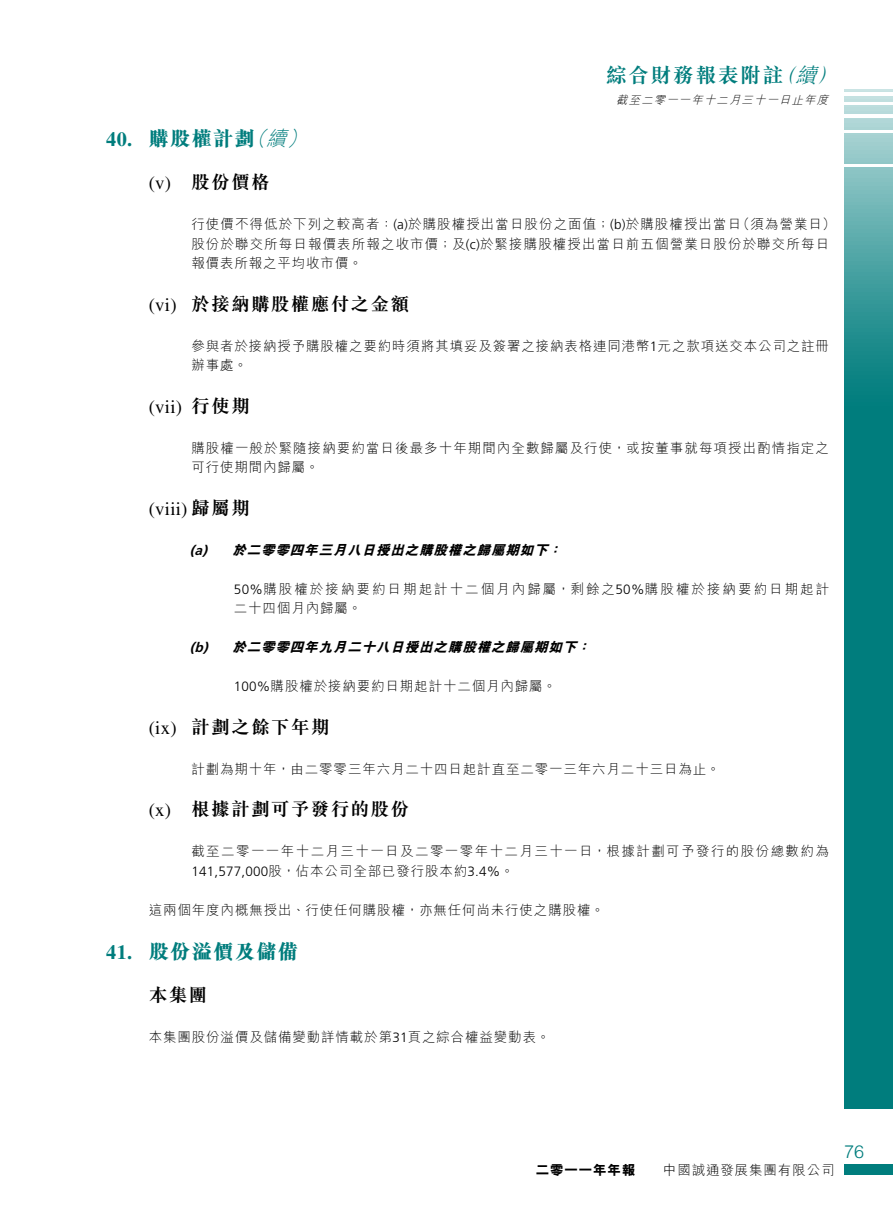
<style>
.page{position:relative;width:893px;height:1212px;background:#fff}
.page>*{position:absolute;margin:0;border:0;box-sizing:border-box;transform-origin:0 0}
.t1{font:700 21px "M Sung HK";letter-spacing:.065em;color:#007d7d}
.t2{font:italic 300 21px "M Sung HK";color:#007d7d}
.Subhead_1{font:800 20.25px "M Sung HK";letter-spacing:.06em;color:#007d7d}
.Subhead_1-2{font:700 20.25px "Times LT Std";color:#007d7d}
.Subhead_1-3{font:italic 300 20.25px "M Hei HK";color:#007d7d}
.Subhead_2{font:700 18.75px "M Sung HK";letter-spacing:.06em;color:#000}
.Subhead_2-2{font:18.75px "Times LT Std";letter-spacing:.01em;color:#000}
.t3{font:300 18px "Helvetica LT Std";color:#007d7d}
.Body_text{font:300 13.5px/19.5px "M Hei HK";letter-spacing:.08em;color:#000}
.Body_text-2{font:300 13.5px/19.5px "M Hei HK";letter-spacing:.105em;color:#000}
.Body_text-3{font:300 13.5px/19.5px "M Hei HK";letter-spacing:.15em;color:#000}
.Subhead_3{font:italic 800 13.5px "M Hei HK";color:#000}
.t4{font:800 13.5px "M Hei HK";letter-spacing:.065em;color:#000}
.Subhead_3-2{font:italic 700 13.5px "Frutiger LT Std";color:#000}
.t5{font:italic 300 11.25px "M Hei HK";color:#000}
.s1{font-family:"Frutiger LT Std"}
.s2{font-family:"M Sung HK";font-weight:700}
</style>
<div class="page">
<svg style="left:844px;top:168px;width:49px;height:940px;background:#108585"></svg>
<div style="left:844px;top:134px;width:49px;height:30px;background:#9dcdcd"></div>
<div style="left:844px;top:118px;width:49px;height:11px;background:#aed6d6"></div>
<div style="left:844px;top:106px;width:49px;height:8px;background:#badcdc"></div>
<div style="left:844px;top:96px;width:49px;height:5px;background:#c4e1e1"></div>
<hr style="left:844px;top:89px;width:49px;height:3px;background:#cae4e4">
<div style="left:844px;top:1164px;width:49px;height:10px;background:#007d7d"></div>
<p class="Subhead_1-2" style="left:106px;top:127px;width:27px">40.</p>
<p class="Subhead_1-2" style="left:106px;top:940px;width:27px">41.</p>
<h1 class="t2" style="left:795px;top:60px;width:30px">續</h1>
<h1 class="t1" style="left:606px;top:64px;width:179px">綜合財務報表附註</h1>
<h1 class="t2" style="left:774px;top:60px;width:30px">（</h1>
<h1 class="t2" style="left:816px;top:60px;width:30px">(</h1>
<p class="Subhead_1-3" style="left:266px;top:128px;width:27px">續</p>
<p class="Subhead_1-3" style="left:246px;top:128px;width:27px">（</p>
<p class="Subhead_1-3" style="left:287px;top:128px;width:27px">(</p>
<p class="Subhead_1" style="left:149px;top:128px;width:108px">購股權計劃</p>
<p class="Subhead_2-2" style="left:149px;top:172px;width:24px">)v(</p>
<p class="Subhead_2" style="left:191px;top:173px;width:80px">股份價格</p>
<p class="t5" style="left:616px;top:94px;width:216px">截至二零一一年十二月三十一日止年度</p>
<p class="Subhead_2-2" style="left:149px;top:294px;width:29px">(vi)</p>
<p class="Subhead_2-2" style="left:149px;top:396px;width:35px">(vii)</p>
<p class="Body_text" style="left:191px;top:214px;width:639px">行使價不得低於下列之較高者： <span class="s1">)a(</span> 於購股權授出當日股份之面值；<span class="s1">( )b</span> 於購股權授出當日<br>股份於聯交所每日報價表所報之收市價；及 <span class="s1">)c(</span> 於緊接購股權授出當日前五個營業日股份於聯交所每日報價表所報之平均收市價。</p>
<p class="Subhead_2" style="left:191px;top:295px;width:219px">於接納購股權應付之金額</p>
<p class="Body_text" style="left:737px;top:214px;width:101px">（須為營業日(</p>
<p class="Body_text" style="left:191px;top:336px;width:639px">參與者於接納授予購股權之要約時須將其填妥及簽署之接納表格連同港幣<span class="s1">1</span>元之款項送交本公司之註冊辦事處。</p>
<p class="Subhead_2" style="left:191px;top:397px;width:60px">行使期</p>
<p class="Body_text" style="left:191px;top:438px;width:639px">購股權一般於緊隨接納要約當日後最多十年期間內全數歸屬及行使，或按董事就每項授出酌情指定之可行使期間內歸屬。</p>
<p class="Subhead_2-2" style="left:149px;top:498px;width:103px">(viii) <span class="s2">歸屬期</span></p>
<p class="Subhead_3" style="left:548px;top:543px;width:19px">：</p>
<p class="Subhead_3" style="left:232px;top:543px;width:320px">於二零零四年三月八日授出之購股權之歸屬期如下</p>
<p class="Subhead_3-2" style="left:190px;top:542px;width:23px">)a(</p>
<p class="Subhead_2-2" style="left:149px;top:717px;width:29px">(ix)</p>
<p class="Subhead_2-2" style="left:149px;top:799px;width:24px">)x(</p>
<p class="Subhead_3-2" style="left:190px;top:639px;width:19px">b(</p>
<p class="Subhead_3-2" style="left:203px;top:639px;width:10px">)</p>
<p class="Body_text-3" style="left:234px;top:579px;width:597px"><span class="s1">50%</span>購股權於接納要約日期起計十二個月內歸屬，剩餘之<span class="s1">50%</span>購股權於接納要約日期起計二十四個月內歸屬。</p>
<p class="Subhead_3" style="left:577px;top:640px;width:19px">：</p>
<p class="Subhead_3" style="left:232px;top:640px;width:349px">於二零零四年九月二十八日授出之購股權之歸屬期如下</p>
<p class="Body_text" style="left:234px;top:676px;width:324px"><span class="s1">100%</span>購股權於接納要約日期起計十二個月內歸屬。</p>
<p class="Subhead_2" style="left:191px;top:718px;width:140px">計劃之餘下年期</p>
<p class="Body_text" style="left:191px;top:759px;width:530px">計劃為期十年，由二零零三年六月二十四日起計直至二零一三年六月二十三日為止。</p>
<p class="Subhead_2" style="left:191px;top:800px;width:219px">根據計劃可予發行的股份</p>
<p class="Body_text-2" style="left:191px;top:841px;width:639px">截至二零一一年十二月三十一日及二零一零年十二月三十一日，根據計劃可予發行的股份總數約為<br><span class="s1">141,577,000</span>股，佔本公司全部已發行股本約<span class="s1">3.4%</span>。</p>
<p class="Body_text" style="left:149px;top:900px;width:457px">這兩個年度內概無授出、行使任何購股權，亦無任何尚未行使之購股權。</p>
<p class="Subhead_1" style="left:149px;top:941px;width:151px">股份溢價及儲備</p>
<p class="Subhead_2" style="left:149px;top:986px;width:60px">本集團</p>
<p class="Body_text" style="left:149px;top:1027px;width:403px">本集團股份溢價及儲備變動詳情載於第<span class="s1">31</span>頁之綜合權益變動表。</p>
<p class="t4" style="left:536px;top:1163px;width:101px">二零一一年年報</p>
<p class="Body_text" style="left:663px;top:1160px;width:173px">中國誠通發展集團有限公司</p>
<h3 class="t3" style="left:844px;top:1140px;width:22px">76</h3>
</div>
